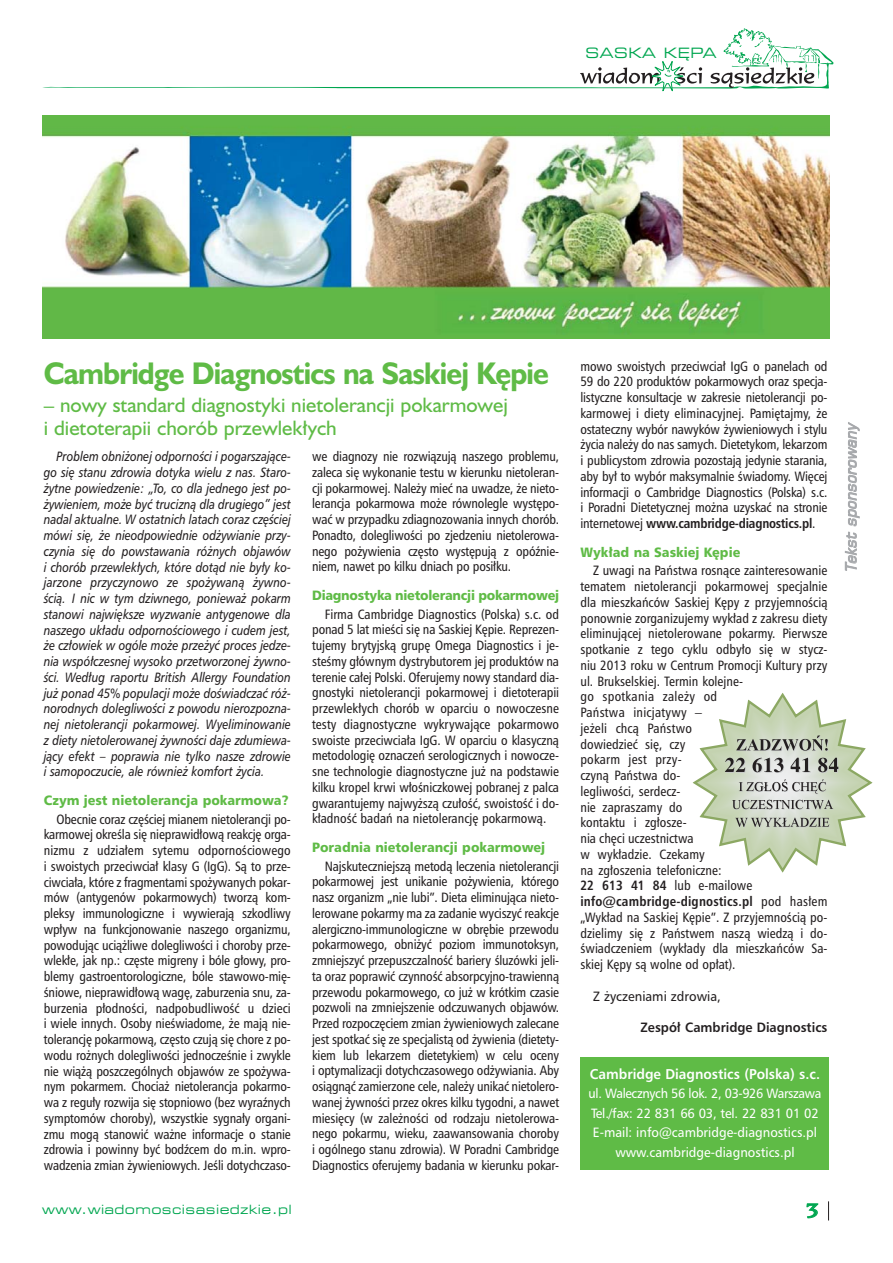
<style>
.page{position:relative;width:893px;height:1263px;background:#fff}
.page>*{position:absolute;margin:0;border:0;box-sizing:border-box;transform-origin:0 0}
.t1{font:700 31.5px "Humanist 521 PL";letter-spacing:-.025em;color:#5fbb46;scale:.94 1}
.t2{font:21px/22.5px "Humanist 521 PL";color:#5fbb46}
.t3{font:21px "Formal 436 PL";color:#00a650;scale:1.2 1}
.t4{font:italic 15px "Square 721 PL";color:#a7a9ac}
.t5{font:700 14.25px "Humanist Triple Seven PL";color:#fff;scale:.95 1}
.t6{font:expanded 14.25px "Square 721 PL";letter-spacing:.045em;color:#00a650}
.t7{font:condensed 13.5px/15.8px "Humanist Triple Seven PL";color:#231f20;text-align:justify}
.t8{font:italic 13.5px/15.8px "Humanist Triple Seven PL";color:#231f20;text-align:justify;scale:.84 1}
.t9{font:13.5px/19.5px "Humanist Triple Seven PL";color:#fff;text-align:center;scale:.93 1}
.t10{font:900 13.5px "Humanist Triple Seven PL";color:#5fbb46;scale:.95 1}
.t11{font:900 13.5px "Humanist Triple Seven PL";letter-spacing:-.02em;color:#5fbb46;scale:.95 1}
.t12{font:700 13.5px "Humanist Triple Seven PL";color:#231f20;scale:.95 1}
.t13{font:13.5px "Humanist Triple Seven PL";color:#231f20;scale:.95 1}
.t14{font:expanded 12.75px "Square 721 PL";letter-spacing:.03em;color:#00a650}
.s1{font-weight:700}
</style>
<div class="page">
<svg style="left:42px;top:28px;width:791px;height:63px"></svg>
<svg style="left:828px;top:1201px;width:1px;height:19px"></svg>
<img style="left:42px;top:115px;width:787px;height:224px">
<svg style="left:693px;top:693px;width:180px;height:180px"></svg>
<div style="left:581px;top:1058px;width:248px;height:112px;background:#5fbb46"></div>
<p class="t6" style="left:586px;top:48px;width:132px">SASKA K¢PA</p>
<h1 class="t1" style="left:44px;top:362px;width:539px">Cambridge Diagnostics na Saskiej K´pie</h1>
<h2 class="t2" style="left:44px;top:396px;width:466px">– nowy standard diagnostyki nietolerancji pokarmowej i dietoterapii chorób przewlek∏ych</h2>
<p class="t8" style="left:44px;top:450px;width:296px;text-indent:13px">Problem obni˝onej odpornoÊci i pogarszajàce&shy;go si´ stanu zdrowia dotyka wielu z nas. Staro-˝ytne powiedzenie: „To, co dla jednego jest po-˝ywieniem, mo˝e byç truciznà dla drugiego” jest nadal aktualne. W ostatnich latach coraz cz´Êciej mówi si´, ˝e nieodpowiednie od˝ywianie przy&shy;czynia si´ do powstawania ró˝nych objawów i chorób przewlek∏ych, które dotàd nie by∏y ko&shy;jarzone przyczynowo ze spo˝ywanà ˝ywno-Êcià. I nic w tym dziwnego, poniewa˝ pokarm stanowi najwi´ksze wyzwanie antygenowe dla naszego uk∏adu odpornoÊciowego i cudem jest, ˝e cz∏owiek w ogóle mo˝e prze˝yç proces jedze&shy;nia wspó∏czesnej wysoko przetworzonej ˝ywno-Êci. Wed∏ug raportu British Allergy Foundation ju˝ ponad 45% populacji mo˝e doÊwiadczaç ró˝- norodnych dolegliwoÊci z powodu nierozpozna&shy;nej nietolerancji pokarmowej. Wyeliminowanie z diety nietolerowanej ˝ywnoÊci daje zdumiewa&shy;jàcy efekt – poprawia nie tylko nasze zdrowie i samopoczucie, ale równie˝ komfort ˝ycia.</p>
<p class="t10" style="left:44px;top:795px;width:259px">Czym jest nietolerancja pokarmowa?</p>
<p class="t7" style="left:44px;top:812px;width:249px;text-indent:13px">Obecnie coraz cz´Êciej mianem nietolerancji po&shy;karmowej okreÊla si´ nieprawid∏owà reakcj´ orga&shy;nizmu z udzia∏em sytemu odpornoÊciowego i swoistych przeciwcia∏ klasy G (IgG). Sà to prze&shy;ciwcia∏a, które z fragmentami spo˝ywanych pokar&shy;mów (antygenów pokarmowych) tworzà kom&shy;pleksy immunologiczne i wywierajà szkodliwy wp∏yw na funkcjonowanie naszego organizmu, powodujàc ucià˝liwe dolegliwoÊci i choroby prze&shy;wlek∏e, jak np.: cz´ste migreny i bóle g∏owy, pro&shy;blemy gastroentorologiczne, bóle stawowo-mi´- Êniowe, nieprawid∏owà wag´, zaburzenia snu, za&shy;burzenia p∏odnoÊci, nadpobudliwoÊç u dzieci i wiele innych. Osoby nieÊwiadome, ˝e majà nie&shy;tolerancj´ pokarmowà, cz´sto czujà si´ chore z po&shy;wodu ro˝nych dolegliwoÊci jednoczeÊnie i zwykle nie wià˝à poszczególnych objawów ze spo˝ywa&shy;nym pokarmem. Chocia˝ nietolerancja pokarmo&shy;wa z regu∏y rozwija si´ stopniowo (bez wyraênych symptomów choroby), wszystkie sygna∏y organi&shy;zmu mogà stanowiç wa˝ne informacje o stanie zdrowia i powinny byç bodêcem do m.in. wpro&shy;wadzenia zmian ˝ywieniowych. JeÊli dotychczaso-</p>
<p class="t7" style="left:312px;top:450px;width:249px">we diagnozy nie rozwiàzujà naszego problemu, zaleca si´ wykonanie testu w kierunku nietoleran&shy;cji pokarmowej. Nale˝y mieç na uwadze, ˝e nieto&shy;lerancja pokarmowa mo˝e równolegle wyst´po&shy;waç w przypadku zdiagnozowania innych chorób.<br>Ponadto, dolegliwoÊci po zjedzeniu nietolerowa&shy;nego po˝ywienia cz´sto wyst´pujà z opóênie&shy;niem, nawet po kilku dniach po posi∏ku.</p>
<p class="t11" style="left:312px;top:590px;width:262px">Diagnostyka nietolerancji pokarmowej</p>
<p class="t7" style="left:312px;top:607px;width:249px;text-indent:13px">Firma Cambridge Diagnostics (Polska) s.c. od ponad 5 lat mieÊci si´ na Saskiej K´pie. Reprezen&shy;tujemy brytyjskà grup´ Omega Diagnostics i je&shy;steÊmy g∏ównym dystrybutorem jej produktów na terenie ca∏ej Polski. Oferujemy nowy standard dia&shy;gnostyki nietolerancji pokarmowej i dietoterapii przewlek∏ych chorób w oparciu o nowoczesne testy diagnostyczne wykrywajàce pokarmowo swoiste przeciwcia∏a IgG. W oparciu o klasycznà metodologi´ oznaczeƒ serologicznych i nowocze&shy;sne technologie diagnostyczne ju˝ na podstawie kilku kropel krwi w∏oÊniczkowej pobranej z palca gwarantujemy najwy˝szà czu∏oÊç, swoistoÊç i do&shy;k∏adnoÊç badaƒ na nietolerancj´ pokarmowà.</p>
<p class="t10" style="left:312px;top:842px;width:247px">Poradnia nietolerancji pokarmowej</p>
<p class="t7" style="left:312px;top:859px;width:249px;text-indent:13px">Najskuteczniejszà metodà leczenia nietolerancji pokarmowej jest unikanie po˝ywienia, którego nasz organizm „nie lubi”. Dieta eliminujàca nieto&shy;lerowane pokarmy ma za zadanie wyciszyç reakcje alergiczno-immunologiczne w obr´bie przewodu pokarmowego, obni˝yç poziom immunotoksyn, zmniejszyç przepuszczalnoÊç bariery Êluzówki jeli&shy;ta oraz poprawiç czynnoÊç absorpcyjno-trawiennà przewodu pokarmowego, co ju˝ w krótkim czasie pozwoli na zmniejszenie odczuwanych objawów.<br>Przed rozpocz´ciem zmian ˝ywieniowych zalecane jest spotkaç si´ ze specjalistà od ˝ywienia (dietety&shy;kiem lub lekarzem dietetykiem) w celu oceny i optymalizacji dotychczasowego od˝ywiania. Aby osiàgnàç zamierzone cele, nale˝y unikaç nietolero&shy;wanej ˝ywnoÊci przez okres kilku tygodni, a nawet miesi´cy (w zale˝noÊci od rodzaju nietolerowa&shy;nego pokarmu, wieku, zaawansowania choroby i ogólnego stanu zdrowia). W Poradni Cambridge Diagnostics oferujemy badania w kierunku pokar-</p>
<p class="t7" style="left:580px;top:359px;width:249px">mowo swoistych przeciwcia∏ IgG o panelach od 59 do 220 produktów pokarmowych oraz specja&shy;listyczne konsultacje w zakresie nietolerancji po&shy;karmowej i diety eliminacyjnej. Pami´tajmy, ˝e ostateczny wybór nawyków ˝ywieniowych i stylu ˝ycia nale˝y do nas samych. Dietetykom, lekarzom i publicystom zdrowia pozostajà jedynie starania, aby by∏ to wybór maksymalnie Êwiadomy. Wi´cej informacji o Cambridge Diagnostics (Polska) s.c. i Poradni Dietetycznej mo˝na uzyskaç na stronie internetowej <span class="s1">www.cambridge-diagnostics.pl</span>.</p>
<p class="t10" style="left:580px;top:547px;width:170px">Wyk∏ad na Saskiej K´pie</p>
<p class="t7" style="left:580px;top:564px;width:249px;text-align:left;text-indent:13px">Z uwagi na Paƒstwa rosnàce zainteresowanie tematem nietolerancji pokarmowej specjalnie dla mieszkaƒców Saskiej K´py z przyjemnoÊcià ponownie zorganizujemy wyk∏ad z zakresu diety eliminujàcej nietolerowane pokarmy. Pierwsze spotkanie z tego cyklu odby∏o si´ w stycz&shy;niu 2013 roku w Centrum Promocji Kultury przy ul. Brukselskiej. Termin kolejne-<br>go spotkania zale˝y od<br>Paƒstwa inicjatywy –<br>je˝eli chcà Paƒstwo<br>dowiedzieç si´, czy<br>pokarm jest przy-<br>czynà Paƒstwa do-<br>legliwoÊci, serdecz-<br>nie zapraszamy do<br>kontaktu i zg∏osze-<br>nia ch´ci uczestnictwa<br>w wyk∏adzie. Czekamy<br>na zg∏oszenia telefoniczne:<br><span class="s1">22 613 41 84</span> lub e-mailowe <span class="s1">info@cambridge-dignostics.pl</span> pod has∏em „Wyk∏ad na Saskiej K´pie”. Z przyjemnoÊcià po&shy;dzielimy si´ z Paƒstwem naszà wiedzà i do-<br>Êwiadczeniem (wyk∏ady dla mieszkaƒców Sa&shy;skiej K´py sà wolne od op∏at).</p>
<p class="t13" style="left:593px;top:991px;width:136px">Z ˝yczeniami zdrowia,</p>
<p class="t12" style="left:641px;top:1022px;width:198px">Zespó∏ Cambridge Diagnostics</p>
<p class="t5" style="left:590px;top:1069px;width:244px">Cambridge Diagnostics (Polska) s.c.</p>
<p class="t9" style="left:589px;top:1085px;width:252px">ul. Walecznych 56 lok. 2, 03-926 Warszawa Tel./fax: 22 831 66 03, tel. 22 831 01 02<br>E-mail: info@cambridge-diagnostics.pl www.cambridge-diagnostics.pl</p>
<p class="t14" style="left:42px;top:1205px;width:251px">www.wiadomoscisasiedzkie.pl</p>
<h2 class="t3" style="left:805px;top:1198px;width:13px">3</h2>
<p class="t4" style="left:846px;top:572px;width:153px;rotate:-90deg">Tekst sponsorowany</p>
</div>
